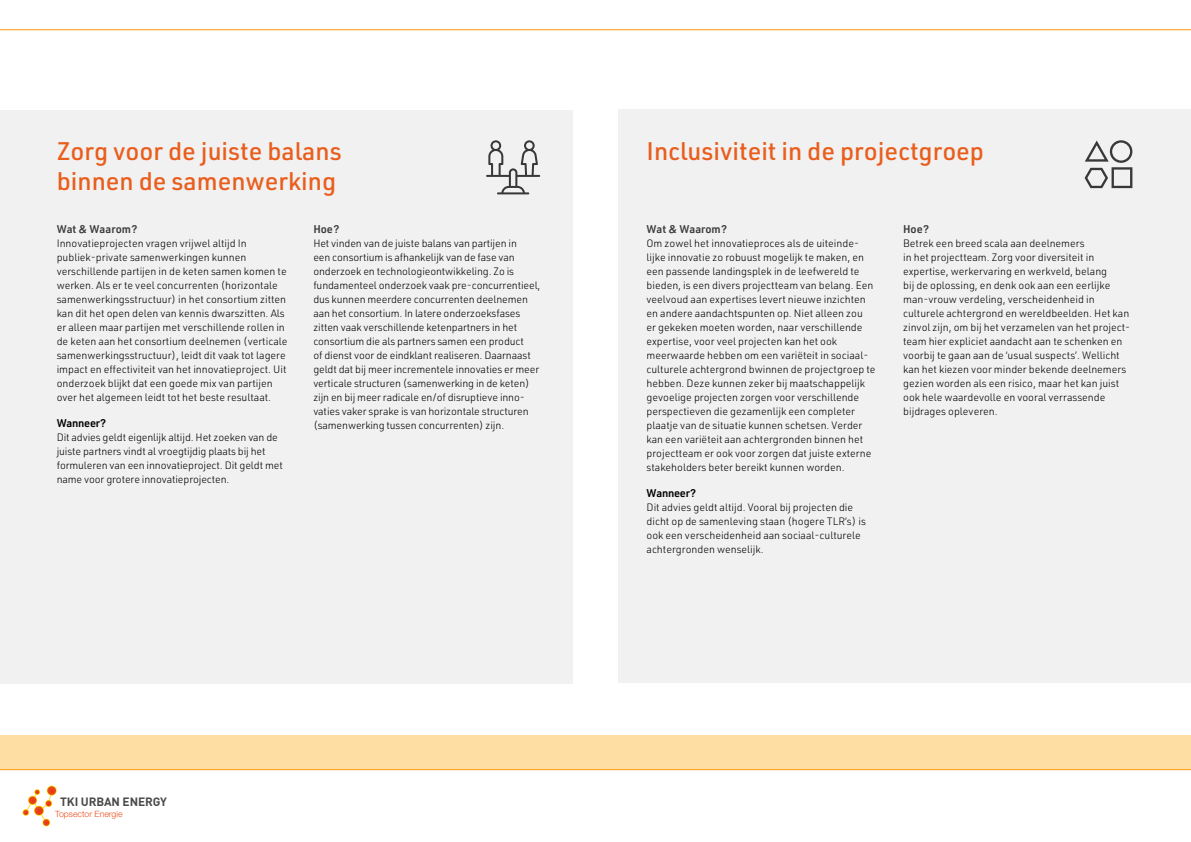
<style>
.page{position:relative;width:1191px;height:842px;background:#fff}
.page>*{position:absolute;margin:0;border:0;box-sizing:border-box;transform-origin:0 0}
.t1{font:500 25px/30px "URWDIN";color:#e95e1d}
.t2{font:700 11.9px "DINOT";letter-spacing:-.01em;color:#4a4a49}
.t3{font:600 11px "URWDIN";color:#3c3c3c}
.t4{font:600 11px "URWDIN";letter-spacing:-.02em;color:#000}
.t5{font:300 10.5px/14px "URWDIN";color:#000}
.t6{font:300 8.7px "Helvetica Neue LT Std";color:#e94e1b}
</style>
<div class="page">
<div style="left:618px;top:110px;width:573px;height:573px;background:#f1f1f1"></div>
<div style="left:0;top:110px;width:572px;height:574px;background:#f1f1f1"></div>
<svg style="left:486px;top:140px;width:54px;height:54px"></svg>
<svg style="left:1084px;top:140px;width:48px;height:48px"></svg>
<div style="left:0;top:736px;width:1191px;height:33px;background:#ffdea3"></div>
<hr style="left:0;top:29px;width:1191px;height:1px;background:#ff9600">
<svg style="left:0;top:769px;width:1191px;height:58px"></svg>
<svg style="left:23px;top:786px;width:33px;height:40px"></svg>
<h1 class="t1" style="left:57px;top:135px;width:286px">Zorg voor de juiste balans binnen de samenwerking</h1>
<h1 class="t1" style="left:646px;top:136px;width:339px">Inclusiviteit in de projectgroep</h1>
<p class="t3" style="left:57px;top:221px;width:82px">Wat &amp; Waarom?</p>
<p class="t5" style="left:57px;top:236px;width:232px">Innovatieprojecten vragen vrijwel altijd In publiek-private samenwerkingen kunnen verschillende partijen in de keten samen komen te werken. Als er te veel concurrenten (horizontale samenwerkingsstructuur) in het consortium zitten kan dit het open delen van kennis dwarszitten. Als er alleen maar partijen met verschillende rollen in de keten aan het consortium deelnemen (verticale samenwerkingsstructuur), leidt dit vaak tot lagere impact en effectiviteit van het innovatieproject. Uit onderzoek blijkt dat een goede mix van partijen over het algemeen leidt tot het beste resultaat.</p>
<p class="t4" style="left:57px;top:415px;width:51px">Wanneer?</p>
<p class="t5" style="left:57px;top:430px;width:228px">Dit advies geldt eigenlijk altijd. Het zoeken van de juiste partners vindt al vroegtijdig plaats bij het formuleren van een innovatieproject. Dit geldt met name voor grotere innovatieprojecten.</p>
<p class="t3" style="left:313px;top:221px;width:28px">Hoe?</p>
<p class="t5" style="left:313px;top:236px;width:229px">Het vinden van de juiste balans van partijen in<br>een consortium is afhankelijk van de fase van onderzoek en technologieontwikkeling. Zo is fundamenteel onderzoek vaak pre-concurrentieel, dus kunnen meerdere concurrenten deelnemen aan het consortium. In latere onderzoeksfases zitten vaak verschillende ketenpartners in het consortium die als partners samen een product<br>of dienst voor de eindklant realiseren. Daarnaast geldt dat bij meer incrementele innovaties er meer verticale structuren (samenwerking in de keten) zijn en bij meer radicale en/of disruptieve inno&shy;vaties vaker sprake is van horizontale structuren (samenwerking tussen concurrenten) zijn.</p>
<p class="t2" style="left:60px;top:794px;width:108px">TKI URBAN ENERGY</p>
<p class="t6" style="left:55px;top:808px;width:69px">Topsector Energie</p>
<p class="t3" style="left:646px;top:221px;width:82px">Wat &amp; Waarom?</p>
<p class="t5" style="left:646px;top:236px;width:230px">Om zowel het innovatieproces als de uiteinde&shy;lijke innovatie zo robuust mogelijk te maken, en een passende landingsplek in de leefwereld te bieden, is een divers projectteam van belang. Een veelvoud aan expertises levert nieuwe inzichten en andere aandachtspunten op. Niet alleen zou<br>er gekeken moeten worden, naar verschillende expertise, voor veel projecten kan het ook meerwaarde hebben om een variëteit in sociaal&shy;culturele achtergrond bwinnen de projectgroep te hebben. Deze kunnen zeker bij maatschappelijk gevoelige projecten zorgen voor verschillende perspectieven die gezamenlijk een completer plaatje van de situatie kunnen schetsen. Verder kan een variëteit aan achtergronden binnen het projectteam er ook voor zorgen dat juiste externe stakeholders beter bereikt kunnen worden.</p>
<p class="t4" style="left:646px;top:485px;width:51px">Wanneer?</p>
<p class="t5" style="left:646px;top:500px;width:221px">Dit advies geldt altijd. Vooral bij projecten die dicht op de samenleving staan (hogere TLR’s) is ook een verscheidenheid aan sociaal-culturele achtergronden wenselijk.</p>
<p class="t3" style="left:903px;top:221px;width:28px">Hoe?</p>
<p class="t5" style="left:903px;top:236px;width:229px">Betrek een breed scala aan deelnemers<br>in het projectteam. Zorg voor diversiteit in expertise, werkervaring en werkveld, belang<br>bij de oplossing, en denk ook aan een eerlijke man-vrouw verdeling, verscheidenheid in culturele achtergrond en wereldbeelden. Het kan zinvol zijn, om bij het verzamelen van het project&shy;team hier expliciet aandacht aan te schenken en voorbij te gaan aan de ‘usual suspects’. Wellicht kan het kiezen voor minder bekende deelnemers gezien worden als een risico, maar het kan juist ook hele waardevolle en vooral verrassende bijdrages opleveren.</p>
</div>
